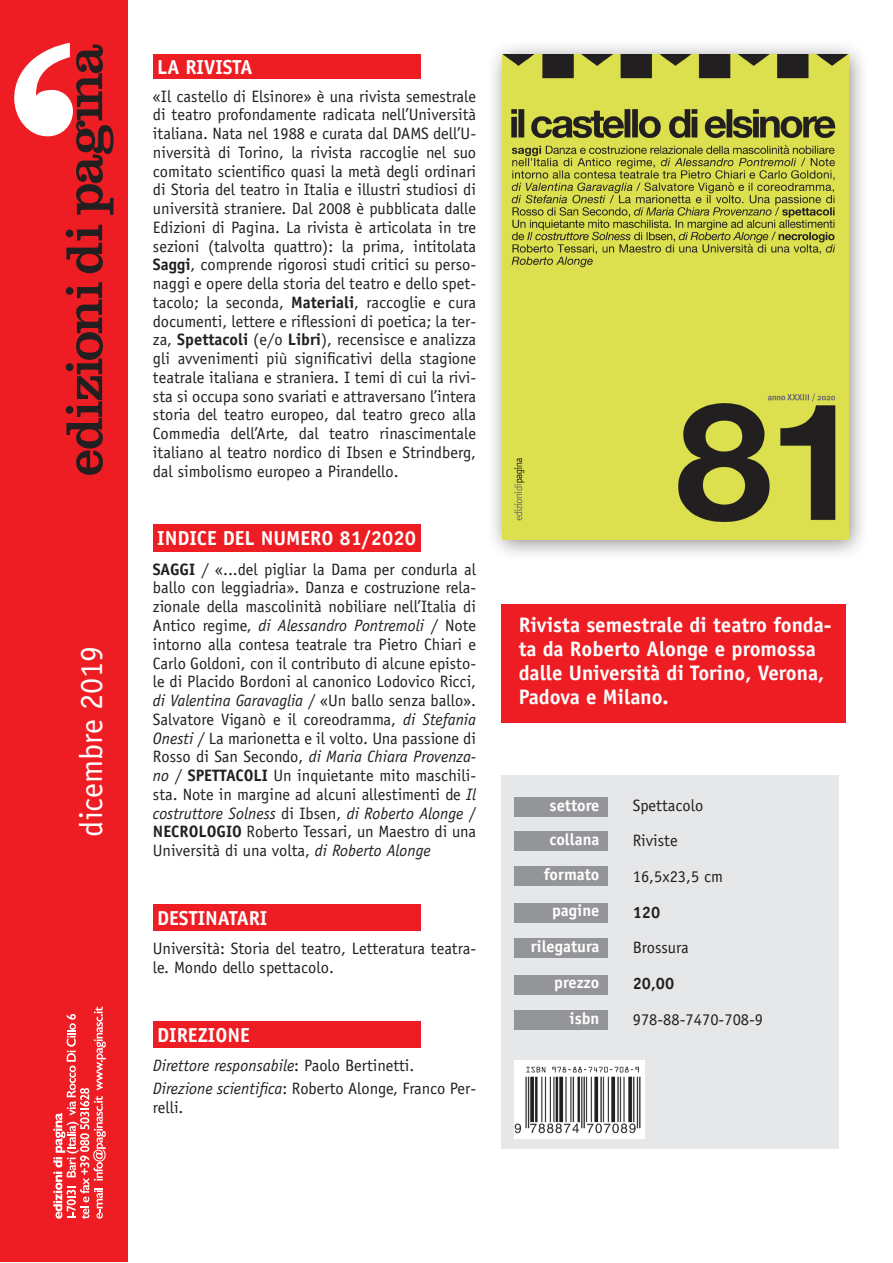
<style>
.page{position:relative;width:893px;height:1263px;background:#fff}
.page>*{position:absolute;margin:0;border:0;box-sizing:border-box;transform-origin:0 0}
.t1{font:32.25px "Officina Sans Std";color:#fff}
.t2{font:700 21px/24px "Officina Sans Std";color:#fff}
.t3{font:700 20.25px "Officina Sans Std";color:#fff}
.t4{font:16.5px/18.8px "Officina Sans Std";color:#231f20;text-align:justify}
.t5{font:700 16.5px "Officina Sans Std";color:#fff}
.t6{font:italic 16.5px "Officina Sans Std";color:#231f20}
.t7{font:700 16.5px "Officina Sans Std";color:#231f20}
.s1{font-weight:700}
.s2{font-style:italic}
.s3{font-style:normal}
</style>
<div class="page">
<div style="left:502px;top:775px;width:337px;height:373px;background:#e6e7e9"></div>
<div style="left:0;top:0;width:127px;height:1262px;background:#ee1d23"></div>
<svg style="left:66px;top:282px;width:37px;height:193px"></svg>
<svg style="left:66px;top:225px;width:37px;height:48px"></svg>
<svg style="left:14px;top:43px;width:100px;height:172px"></svg>
<svg style="left:53px;top:1006px;width:53px;height:213px"></svg>
<div style="left:153px;top:54px;width:268px;height:25px;background:#ee1d23"></div>
<div style="left:153px;top:524px;width:268px;height:28px;background:#ee1d23"></div>
<div style="left:153px;top:904px;width:268px;height:27px;background:#ee1d23"></div>
<div style="left:153px;top:1021px;width:268px;height:27px;background:#ee1d23"></div>
<div style="left:502px;top:604px;width:344px;height:119px;background:#ee1d23"></div>
<div style="left:514px;top:797px;width:94px;height:19px;background:#939598"></div>
<div style="left:514px;top:831px;width:94px;height:19px;background:#939598"></div>
<div style="left:514px;top:903px;width:94px;height:19px;background:#939598"></div>
<div style="left:514px;top:975px;width:94px;height:19px;background:#939598"></div>
<div style="left:514px;top:867px;width:94px;height:19px;background:#939598"></div>
<div style="left:514px;top:938px;width:94px;height:20px;background:#939598"></div>
<div style="left:514px;top:1010px;width:94px;height:19px;background:#939598"></div>
<div style="left:514px;top:1060px;width:131px;height:79px;background:#fff"></div>
<img style="left:514px;top:1066px;width:127px;height:68px">
<div style="left:485px;top:39px;width:385px;height:523px;background:#231f20;opacity:.5"></div>
<img style="left:502px;top:54px;width:347px;height:485px">
<p class="t1" style="left:72px;top:836px;width:193px;rotate:-90deg">dicembre 2019</p>
<p class="t3" style="left:157px;top:54px;width:97px">LA RIVISTA</p>
<p class="t4" style="left:153px;top:87px;width:325px">«Il castello di Elsinore» è una rivista semestrale di teatro profondamente radicata nell’Università italiana. Nata nel 1988 e curata dal DAMS dell’U&shy;niversità di Torino, la rivista raccoglie nel suo comitato scientifico quasi la metà degli ordinari di Storia del teatro in Italia e illustri studiosi di università straniere. Dal 2008 è pubblicata dalle Edizioni di Pagina. La rivista è articolata in tre sezioni (talvolta quattro): la prima, intitolata <span class="s1">Saggi</span>, comprende rigorosi studi critici su perso&shy;naggi e opere della storia del teatro e dello spet&shy;tacolo; la seconda, <span class="s1">Materiali</span>, raccoglie e cura documenti, lettere e riflessioni di poetica; la ter&shy;za, <span class="s1">Spettacoli</span> (e/o <span class="s1">Libri</span>), recensisce e analizza gli avvenimenti più significativi della stagione teatrale italiana e straniera. I temi di cui la rivi&shy;sta si occupa sono svariati e attraversano l’intera storia del teatro europeo, dal teatro greco alla Commedia dell’Arte, dal teatro rinascimentale italiano al teatro nordico di Ibsen e Strindberg, dal simbolismo europeo a Pirandello.</p>
<p class="t3" style="left:157px;top:526px;width:260px">INDICE DEL NUMERO 81/2020</p>
<p class="t4" style="left:153px;top:560px;width:325px"><span class="s1">SAGGI</span> / «...del pigliar la Dama per condurla al ballo con leggiadria». Danza e costruzione rela&shy;zionale della mascolinità nobiliare nell’Italia di Antico regime, <span class="s2">di Alessandro Pontremoli</span> / Note intorno alla contesa teatrale tra Pietro Chiari e Carlo Goldoni, con il contributo di alcune episto&shy;le di Placido Bordoni al canonico Lodovico Ricci, <span class="s2">di Valentina Garavaglia</span> / «Un ballo senza ballo».<br>Salvatore Viganò e il coreodramma, <span class="s2">di Stefania Onesti</span> / La marionetta e il volto. Una passione di Rosso di San Secondo, <span class="s2">di Maria Chiara Provenza&shy;no</span> / <span class="s1">SPETTACOLI</span> Un inquietante mito maschili&shy;sta. Note in margine ad alcuni allestimenti de <span class="s2">Il costruttore Solness</span> di Ibsen, <span class="s2">di Roberto Alonge</span> / <span class="s1">NECROLOGIO</span> Roberto Tessari, un Maestro di una Università di una volta, <span class="s2">di Roberto Alonge</span></p>
<p class="t3" style="left:157px;top:905px;width:112px">DESTINATARI</p>
<p class="t4" style="left:153px;top:939px;width:325px">Università: Storia del teatro, Letteratura teatra&shy;le. Mondo dello spettacolo.</p>
<p class="t3" style="left:157px;top:1022px;width:94px">DIREZIONE</p>
<p class="t6" style="left:153px;top:1056px;width:263px">Direttore responsabile<span class="s3">: Paolo Bertinetti.</span></p>
<p class="t4" style="left:153px;top:1079px;width:325px"><span class="s2">Direzione scientifica</span>: Roberto Alonge, Franco Per&shy;relli.</p>
<p class="t2" style="left:519px;top:613px;width:315px">Rivista semestrale di teatro fonda&shy;ta da Roberto Alonge e promossa dalle Università di Torino, Verona,<br>Padova e Milano.</p>
<p class="t5" style="left:550px;top:795px;width:51px">settore</p>
<p class="t5" style="left:549px;top:829px;width:52px">collana</p>
<p class="t5" style="left:544px;top:864px;width:57px">formato</p>
<p class="t5" style="left:552px;top:900px;width:49px">pagine</p>
<p class="t5" style="left:531px;top:936px;width:70px">rilegatura</p>
<p class="t5" style="left:554px;top:972px;width:47px">prezzo</p>
<p class="t5" style="left:569px;top:1008px;width:31px">isbn</p>
<p class="t4" style="left:633px;top:796px;width:72px">Spettacolo</p>
<p class="t4" style="left:633px;top:831px;width:46px">Riviste</p>
<p class="t4" style="left:633px;top:867px;width:92px">16,5x23,5 cm</p>
<p class="t7" style="left:633px;top:902px;width:29px">120</p>
<p class="t4" style="left:633px;top:938px;width:57px">Brossura</p>
<p class="t7" style="left:633px;top:973px;width:43px">20,00</p>
<p class="t4" style="left:633px;top:1010px;width:132px">978-88-7470-708-9</p>
</div>
